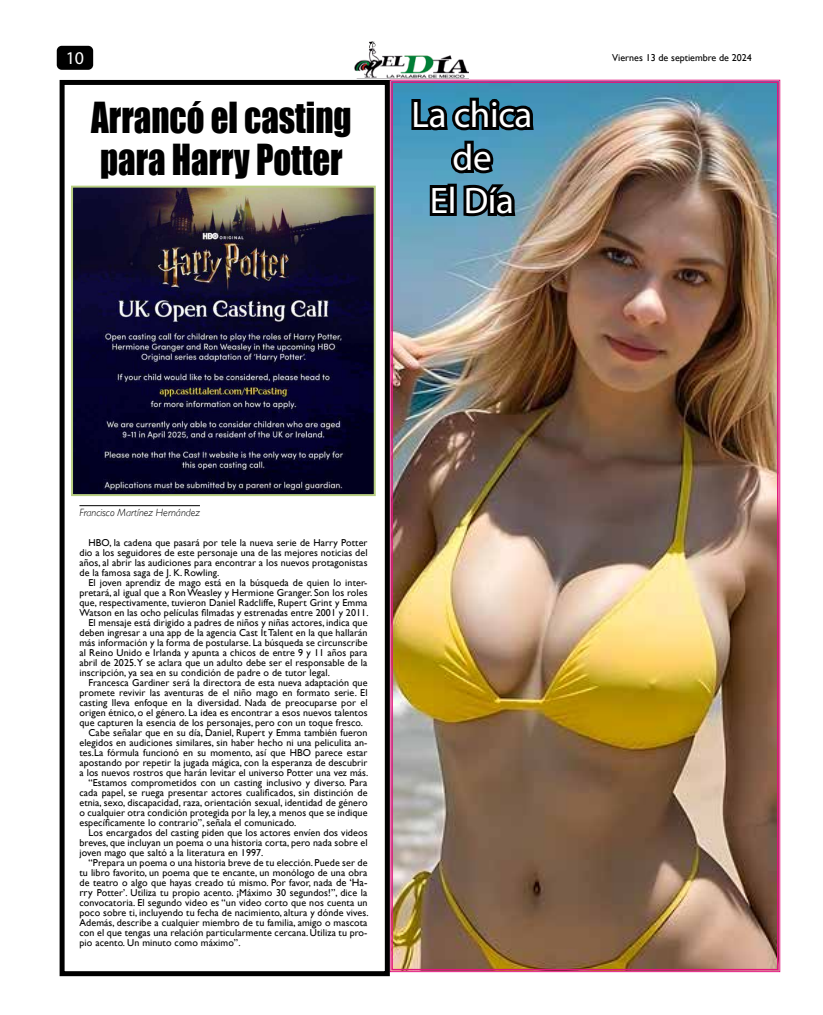
<style>
.page{position:relative;width:823px;height:1015px;background:#fff}
.page>*{position:absolute;margin:0;border:0;box-sizing:border-box;transform-origin:0 0}
.t1{font:39.3px/42px "Impact";color:#000;scale:.88 1}
.t2{font:37px/43px "Myriad Pro";letter-spacing:-.01em;color:#fff;text-align:center}
.t3{font:18px "Myriad Pro";color:#fff}
.t4{font:italic 300 10.5px "Gill Sans";color:#000}
.t5{font:10px/10px "Gill Sans";letter-spacing:.01em;color:#000;text-align:justify}
.s1{font-size:10.5px}
</style>
<div class="page">
<div style="left:57px;top:46px;width:36px;height:24px;background:#000;border-radius:5px"></div>
<img style="left:369px;top:42px;width:7px;height:7px">
<img style="left:354px;top:49px;width:114px;height:30px">
<img style="left:389px;top:80px;width:390px;height:892px">
<div style="left:391px;top:81px;width:387px;height:889px;border:2px solid #e1157d"></div>
<svg style="left:408px;top:95px;width:129px;height:125px;background:#36657a"></svg>
<div style="left:60px;top:80px;width:329px;height:896px;border:5px solid #000"></div>
<img style="left:74px;top:189px;width:298px;height:304px">
<div style="left:71px;top:186px;width:304px;height:310px;border:2px solid #b8ce82"></div>
<hr style="left:79px;top:505px;width:121px;height:1px;background:#000">
<h3 class="t3" style="left:66px;top:47px;width:20px">10</h3>
<p class="t5" style="left:612px;top:53px;width:141px">Viernes 13 de septiembre de 2024</p>
<h2 class="t2" style="left:411px;top:92px;width:122px">La chica de<br>El Día</h2>
<h1 class="t1" style="left:91px;top:95px;width:297px">Arrancó el casting para Harry Potter</h1>
<p class="t4" style="left:79px;top:507px;width:122px">Francisco Martínez Hernández</p>
<p class="t5" style="left:79px;top:538px;width:289px;text-indent:9px">HBO, la cadena que pasará por tele la nueva serie de Harry Potter dio a los seguidores de este personaje una de las mejores noticias del años, al abrir las audiciones para encontrar a los nuevos protagonistas de la famosa saga de J. K. Rowling.</p>
<p class="t5" style="left:88px;top:578px;width:280px">El joven aprendiz de mago está en la búsqueda de quien lo inter-</p>
<p class="t5" style="left:79px;top:588px;width:289px">pretará, al igual que a Ron Weasley y Hermione Granger. Son los roles</p>
<p class="t5" style="left:79px;top:598px;width:289px">que, respectivamente, tuvieron Daniel Radcliffe, Rupert Grint y Emma</p>
<p class="t5" style="left:79px;top:608px;width:290px">Watson en las ocho películas filmadas y estrenadas entre 2001 y 2011.</p>
<p class="t5" style="left:88px;top:618px;width:280px">El mensaje está dirigido a padres de niños y niñas actores, indica que</p>
<p class="t5" style="left:79px;top:628px;width:289px">deben ingresar a una app de la agencia Cast It Talent en la que hallarán</p>
<p class="t5" style="left:79px;top:638px;width:289px">más información y la forma de postularse. La búsqueda se circunscribe</p>
<p class="t5" style="left:79px;top:648px;width:289px">al Reino Unido e Irlanda y apunta a chicos de entre 9 y 11 años para</p>
<p class="t5" style="left:79px;top:658px;width:289px">abril de 2025. Y se aclara que un adulto debe ser el responsable de la</p>
<p class="t5" style="left:79px;top:668px;width:252px">inscripción, ya sea en su condición de padre o de tutor legal.</p>
<p class="t5" style="left:88px;top:678px;width:280px">Francesca Gardiner será la directora de esta nueva adaptación que</p>
<p class="t5" style="left:79px;top:688px;width:289px">promete revivir las aventuras de el niño mago en formato serie. El</p>
<p class="t5" style="left:79px;top:698px;width:289px">casting lleva enfoque en la diversidad. Nada de preocuparse por el</p>
<p class="t5" style="left:79px;top:708px;width:289px">origen étnico, o el género. La idea es encontrar a esos nuevos talentos</p>
<p class="t5" style="left:79px;top:718px;width:285px">que capturen la esencia de los personajes, pero con un toque fresco.</p>
<p class="t5" style="left:88px;top:728px;width:280px">Cabe señalar que en su día, Daniel, Rupert y Emma también fueron</p>
<p class="t5" style="left:79px;top:738px;width:289px">elegidos en audiciones similares, sin haber hecho ni una peliculita an-</p>
<p class="t5" style="left:79px;top:748px;width:289px">tes.La fórmula funcionó en su momento, así que HBO parece estar</p>
<p class="t5" style="left:79px;top:758px;width:289px">apostando por repetir la jugada mágica, con la esperanza de descubrir</p>
<p class="t5" style="left:79px;top:768px;width:290px">a los nuevos rostros que harán levitar el universo Potter una vez más.</p>
<p class="t5" style="left:88px;top:778px;width:280px">“Estamos comprometidos con un casting inclusivo y diverso. Para</p>
<p class="t5" style="left:79px;top:788px;width:289px">cada papel, se ruega presentar actores cualificados, sin distinción de</p>
<p class="t5" style="left:79px;top:798px;width:289px">etnia, sexo, discapacidad, raza, orientación sexual, identidad de género</p>
<p class="t5" style="left:79px;top:808px;width:289px">o cualquier otra condición protegida por la ley, a menos que se indique</p>
<p class="t5" style="left:79px;top:818px;width:218px">específicamente lo contrario”, señala el comunicado.</p>
<p class="t5" style="left:88px;top:828px;width:280px">Los encargados del casting piden que los actores envíen dos videos</p>
<p class="t5" style="left:79px;top:838px;width:289px">breves, que incluyan un poema o una historia corta, pero nada sobre el</p>
<p class="t5" style="left:79px;top:848px;width:185px">joven mago que saltó a la literatura en 1997.</p>
<p class="t5" style="left:88px;top:858px;width:280px">“Prepara un poema o una historia breve de tu elección. Puede ser de</p>
<p class="t5" style="left:79px;top:868px;width:289px">tu libro favorito, un poema que te encante, un monólogo de una obra</p>
<p class="t5" style="left:79px;top:878px;width:289px">de teatro o algo que hayas creado tú mismo. Por favor, nada <span class="s1">de ‘Ha-</span></p>
<p class="t5" style="left:79px;top:888px;width:289px"><span class="s1">rry</span> Potter’. Utiliza tu propio acento. ¡Máximo 30 segundos!”, dice la</p>
<p class="t5" style="left:79px;top:898px;width:289px">convocatoria. El segundo video es “un video corto que nos cuenta un</p>
<p class="t5" style="left:79px;top:908px;width:290px">poco sobre ti, incluyendo tu fecha de nacimiento, altura y dónde vives.</p>
<p class="t5" style="left:79px;top:918px;width:289px">Además, describe a cualquier miembro de tu familia, amigo o mascota</p>
<p class="t5" style="left:79px;top:928px;width:289px">con el que tengas una relación particularmente cercana. Utiliza tu pro-</p>
<p class="t5" style="left:79px;top:938px;width:162px">pio acento. Un minuto como máximo”.</p>
</div>
